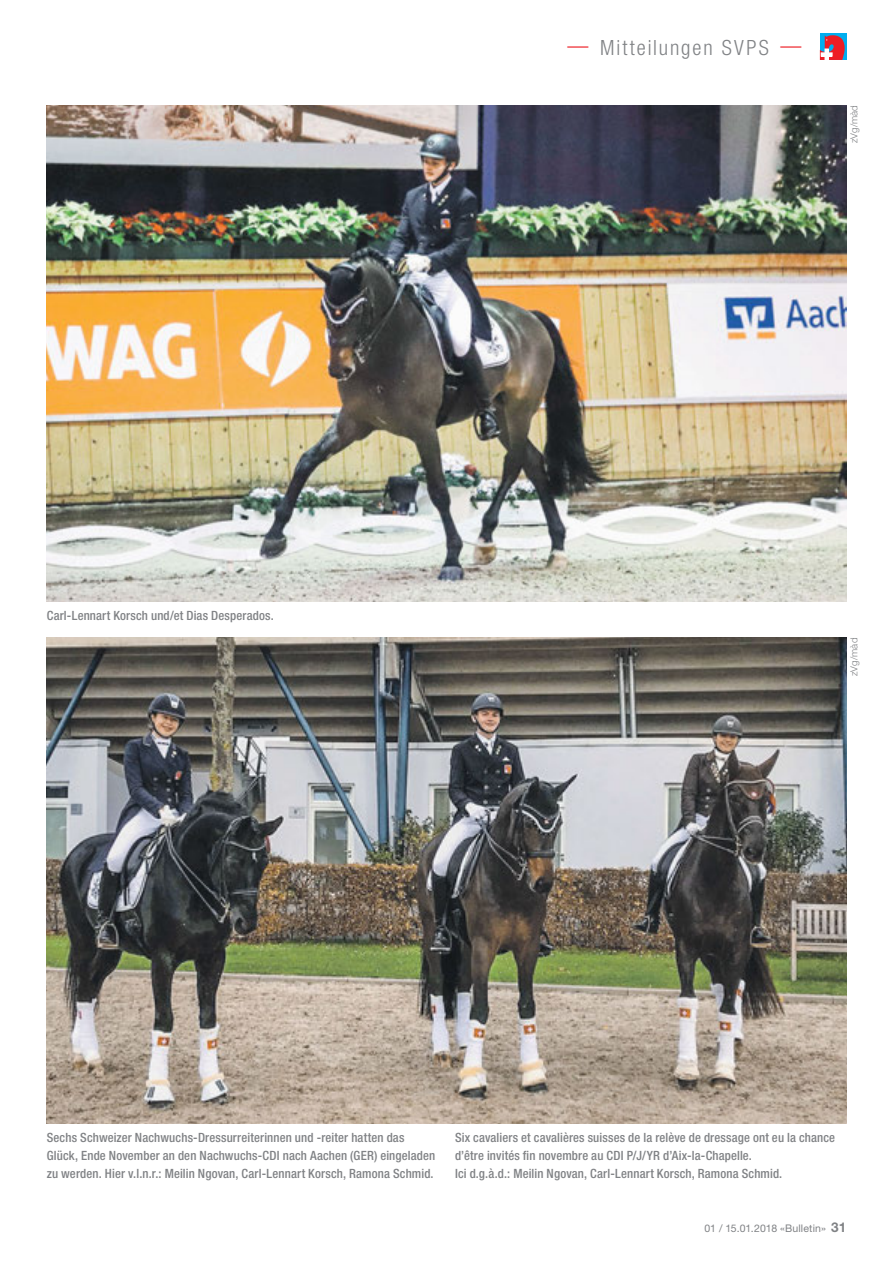
<style>
.page{position:relative;width:893px;height:1263px;background:#fff}
.page>*{position:absolute;margin:0;border:0;box-sizing:border-box;transform-origin:0 0}
.t1{font:300 condensed 21px "Helvetica Neue LT Std";letter-spacing:.09em;color:#808285}
.t2{font:500 condensed 12.75px/18px "Helvetica Neue LT Std";letter-spacing:.01em;color:#808285}
.t3{font:10.5px "Helvetica Neue LT Std";letter-spacing:.01em;color:#808285}
.t4{font:300 9.75px "Helvetica Neue LT Std";letter-spacing:.015em;color:#808285}
.s1{color:#ed1d24}
.s2{font-weight:700;font-size:13.5px}
</style>
<div class="page">
<div style="left:820px;top:34px;width:26px;height:26px;background:#00aeef"></div>
<svg style="left:820px;top:35px;width:25px;height:25px"></svg>
<img style="left:47px;top:105px;width:799px;height:497px">
<img style="left:47px;top:638px;width:799px;height:486px">
<h1 class="t1" style="left:567px;top:35px;width:236px"><span class="s1">—</span> Mitteilungen SVPS <span class="s1">—</span></h1>
<p class="t4" style="left:848px;top:143px;width:40px;rotate:-90deg">zVg/màd</p>
<p class="t2" style="left:47px;top:606px;width:228px">Carl-Lennart Korsch und/et Dias Desperados.</p>
<p class="t4" style="left:848px;top:676px;width:40px;rotate:-90deg">zVg/màd</p>
<p class="t2" style="left:47px;top:1128px;width:390px">Sechs Schweizer Nachwuchs-Dressurreiterinnen und -reiter hatten das<br>Glück, Ende November an den Nachwuchs-CDI nach Aachen (GER) eingeladen zu werden. Hier v.l.n.r.: Meilin Ngovan, Carl-Lennart Korsch, Ramona Schmid.</p>
<p class="t2" style="left:455px;top:1128px;width:382px">Six cavaliers et cavalières suisses de la relève de dressage ont eu la chance d’être invités fin novembre au CDI P/J/YR d’Aix-la-Chapelle.<br>Ici d.g.à.d.: Meilin Ngovan, Carl-Lennart Korsch, Ramona Schmid.</p>
<p class="t3" style="left:704px;top:1222px;width:143px">01 / 15.01.2018 «Bulletin» <span class="s2">31</span></p>
</div>
